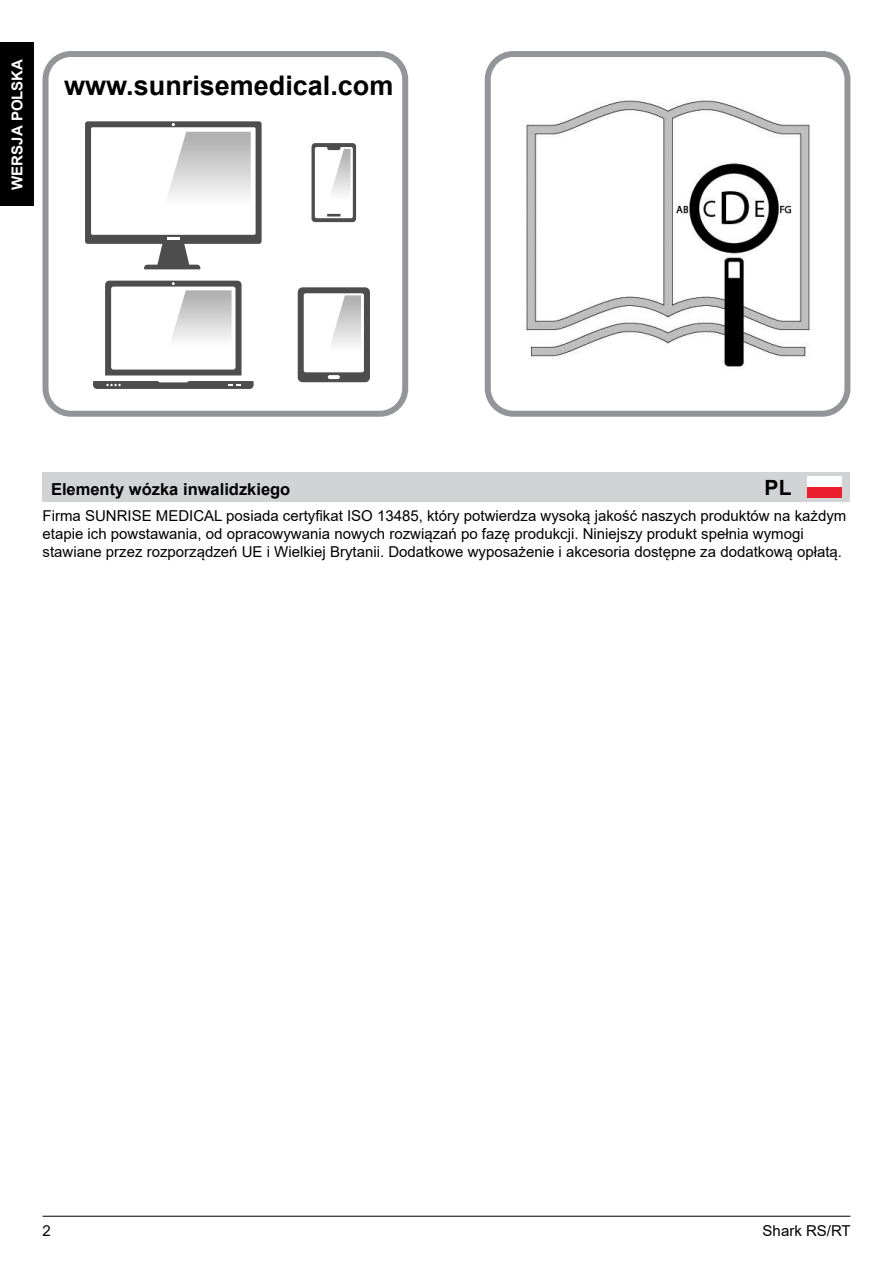
<style>
.page{position:relative;width:893px;height:1263px;background:#fff}
.page>*{position:absolute;margin:0;border:0;box-sizing:border-box;transform-origin:0 0}
.t1{font:700 27px "Arial";color:#000}
.t2{font:700 21px "Arial";color:#000}
.t3{font:700 16.5px "Arial";color:#000}
.t4{font:15px/18px "Arial";color:#000}
.t5{font:700 15px "Arial";color:#fff}
</style>
<div class="page">
<div style="left:0;top:43px;width:34px;height:163px;background:#000"></div>
<hr style="left:43px;top:1216px;width:807px;height:1px;background:#000">
<img style="left:523px;top:98px;width:287px;height:269px">
<div style="left:485px;top:51px;width:365px;height:366px;border:6px solid #939598;border-radius:26px"></div>
<svg style="left:93px;top:381px;width:161px;height:8px"></svg>
<div style="left:85px;top:121px;width:177px;height:123px;background:#4d4d4d;border-radius:3px"></div>
<div style="left:91px;top:127px;width:165px;height:108px;background:#fff;border-radius:2px"></div>
<svg style="left:144px;top:237px;width:56px;height:32px"></svg>
<div style="left:298px;top:287px;width:72px;height:95px;background:#4d4d4d;border-radius:5px"></div>
<div style="left:304px;top:293px;width:60px;height:79px;background:#fff;border-radius:2px"></div>
<svg style="left:168px;top:132px;width:83px;height:65px"></svg>
<svg style="left:105px;top:281px;width:137px;height:94px"></svg>
<svg style="left:331px;top:295px;width:30px;height:50px"></svg>
<svg style="left:328px;top:375px;width:12px;height:4px"></svg>
<svg style="left:311px;top:143px;width:46px;height:80px"></svg>
<div style="left:43px;top:51px;width:365px;height:366px;border:6px solid #939598;border-radius:26px"></div>
<div style="left:43px;top:472px;width:807px;height:30px;background:#d1d3d4"></div>
<div style="left:808px;top:476px;width:34px;height:11px;background:#fff"></div>
<div style="left:808px;top:487px;width:34px;height:10px;background:#eb1e2e"></div>
<p class="t5" style="left:7px;top:190px;width:132px;rotate:-90deg">WERSJA POLSKA</p>
<h1 class="t1" style="left:64px;top:66px;width:331px">www.sunrisemedical.com</h1>
<h2 class="t2" style="left:765px;top:472px;width:29px">PL</h2>
<p class="t3" style="left:51px;top:477px;width:241px">Elementy wózka inwalidzkiego</p>
<p class="t4" style="left:43px;top:507px;width:805px">Firma SUNRISE MEDICAL posiada certyfikat ISO 13485, który potwierdza wysoką jakość naszych produktów na każdym etapie ich powstawania, od opracowywania nowych rozwiązań po fazę produkcji. Niniejszy produkt spełnia wymogi stawiane przez rozporządzeń UE i Wielkiej Brytanii. Dodatkowe wyposażenie i akcesoria dostępne za dodatkową opłatą.</p>
<p class="t4" style="left:43px;top:1221px;width:10px">2</p>
<p class="t4" style="left:763px;top:1221px;width:90px">Shark RS/RT</p>
</div>
